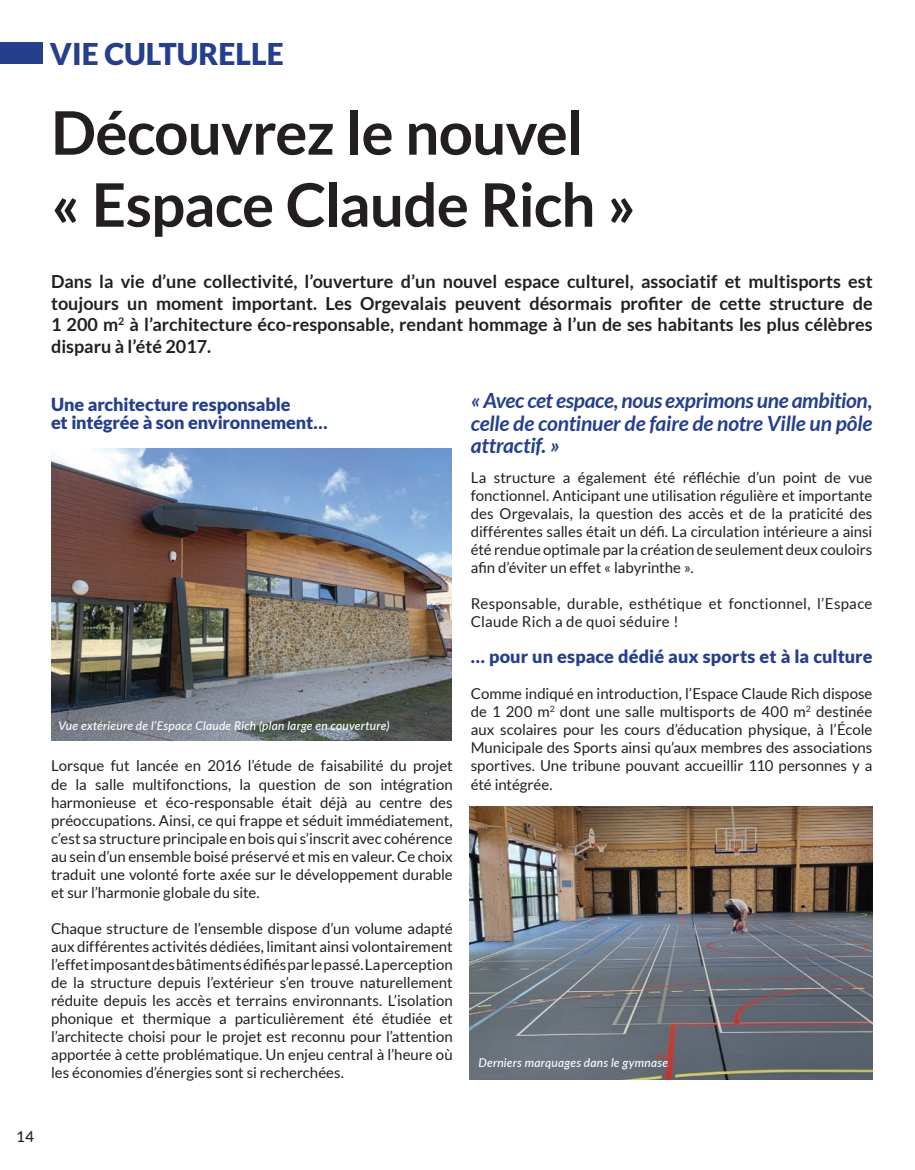
<style>
.page{position:relative;width:915px;height:1170px;background:#fff}
.page>*{position:absolute;margin:0;border:0;box-sizing:border-box;transform-origin:0 0}
.t1{font:700 60px/72px "Lato";letter-spacing:-.015em;color:#231f20}
.t2{font:900 30px "Lato";color:#253f8e}
.t3{font:italic 700 21px/22.5px "Lato";letter-spacing:-.01em;color:#253f8e;text-align:justify}
.t4{font:700 18px/21.6px "Lato";color:#231f20;text-align:justify}
.t5{font:900 18px/18px "Lato";letter-spacing:-.005em;color:#253f8e}
.t6{font:15px/18px "Lato";color:#231f20;text-align:justify}
.t7{font:15px/18px "Lato";letter-spacing:.02em;color:#231f20}
.t8{font:500 15px "Lato";color:#231f20}
.t9{font:italic 500 12px "Lato";letter-spacing:.015em;color:#fff}
</style>
<div class="page">
<div style="left:0;top:43px;width:43px;height:21px;background:#253f8e"></div>
<img style="left:51px;top:448px;width:400px;height:292px">
<img style="left:469px;top:806px;width:403px;height:273px">
<h2 class="t2" style="left:50px;top:36px;width:235px">VIE CULTURELLE</h2>
<h1 class="t1" style="left:51px;top:96px;width:586px">Découvrez le nouvel<br>« Espace Claude Rich »</h1>
<p class="t4" style="left:51px;top:270px;width:822px">Dans la vie d’une collectivité, l’ouverture d’un nouvel espace culturel, associatif et multisports est toujours un moment important. Les Orgevalais peuvent désormais profiter de cette structure de 1 200 m<sup>2</sup> à l’architecture éco-responsable, rendant hommage à l’un de ses habitants les plus célèbres disparu à l’été 2017.</p>
<p class="t5" style="left:51px;top:395px;width:278px">Une architecture responsable<br>et intégrée à son environnement…</p>
<p class="t9" style="left:58px;top:716px;width:332px">Vue extérieure de l’Espace Claude Rich (plan large en couverture)</p>
<p class="t6" style="left:51px;top:756px;width:403px">Lorsque fut lancée en 2016 l’étude de faisabilité du projet de la salle multifonctions, la question de son intégration harmonieuse et éco-responsable était déjà au centre des préoccupations. Ainsi, ce qui frappe et séduit immédiatement, c’est sa structure principale en bois qui s’inscrit avec cohérence au sein d’un ensemble boisé préservé et mis en valeur. Ce choix traduit une volonté forte axée sur le développement durable et sur l’harmonie globale du site.</p>
<p class="t6" style="left:51px;top:918px;width:403px">Chaque structure de l’ensemble dispose d’un volume adapté aux différentes activités dédiées, limitant ainsi volontairement l’effet imposant des bâtiments édifiés par le passé. La perception de la structure depuis l’extérieur s’en trouve naturellement réduite depuis les accès et terrains environnants. L’isolation phonique et thermique a particulièrement été étudiée et l’architecte choisi pour le projet est reconnu pour l’attention apportée à cette problématique. Un enjeu central à l’heure où les économies d’énergies sont si recherchées.</p>
<h3 class="t3" style="left:470px;top:390px;width:403px">« Avec cet espace, nous exprimons une ambition, celle de continuer de faire de notre Ville un pôle attractif. »</h3>
<p class="t6" style="left:470px;top:468px;width:403px">La structure a également été réfléchie d’un point de vue fonctionnel. Anticipant une utilisation régulière et importante des Orgevalais, la question des accès et de la praticité des différentes salles était un défi. La circulation intérieure a ainsi été rendue optimale par la création de seulement deux couloirs afin d’éviter un effet « labyrinthe ».</p>
<p class="t7" style="left:470px;top:594px;width:403px">Responsable, durable, esthétique et fonctionnel, l’Espace<br>Claude Rich a de quoi séduire !</p>
<p class="t5" style="left:470px;top:647px;width:403px">… pour un espace dédié aux sports et à la culture</p>
<p class="t6" style="left:470px;top:684px;width:403px">Comme indiqué en introduction, l’Espace Claude Rich dispose de 1 200 m<sup>2</sup> dont une salle multisports de 400 m<sup>2</sup> destinée aux scolaires pour les cours d’éducation physique, à l’École Municipale des Sports ainsi qu’aux membres des associations sportives. Une tribune pouvant accueillir 110 personnes y a été intégrée.</p>
<p class="t9" style="left:478px;top:1053px;width:191px">Derniers marquages dans le gymnase</p>
<p class="t8" style="left:17px;top:1125px;width:19px">14</p>
</div>
